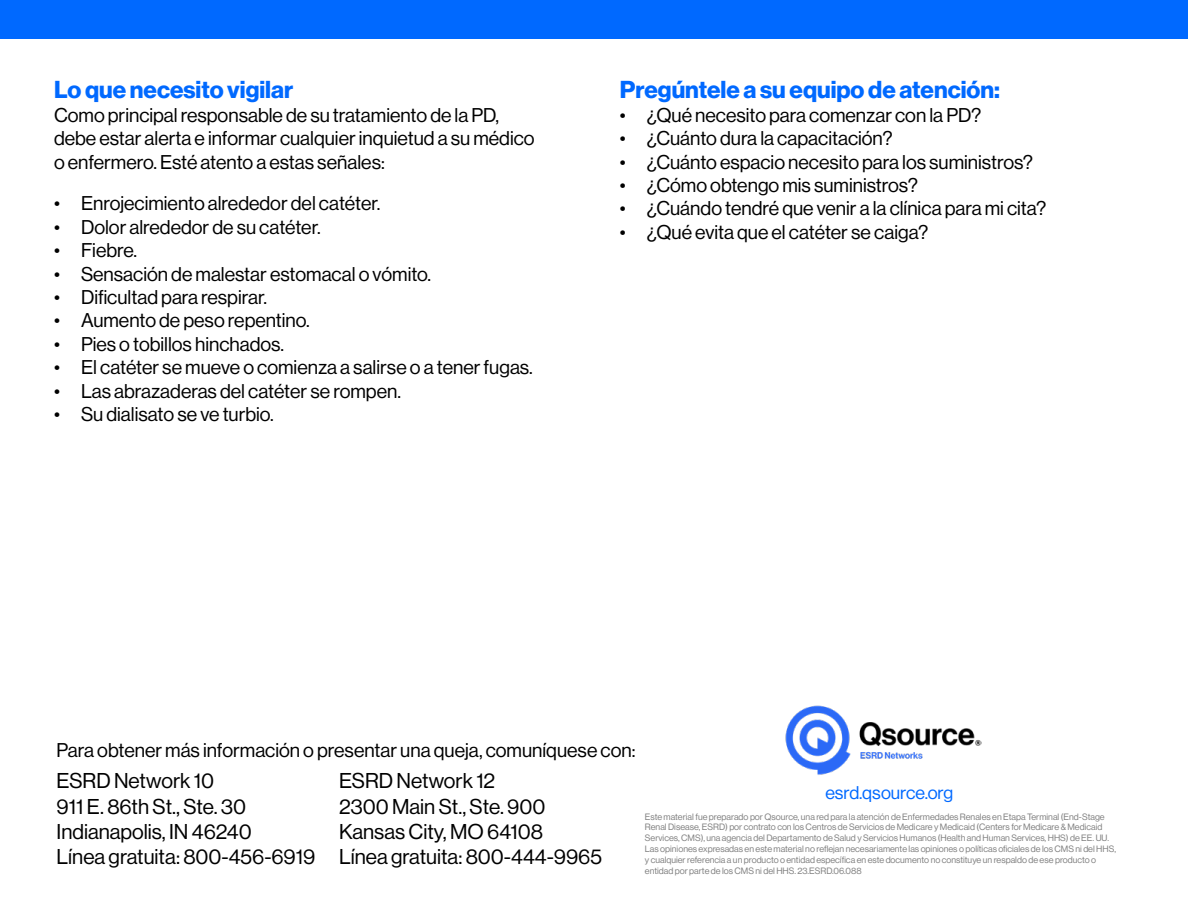
<style>
.page{position:relative;width:1188px;height:918px;background:#fff}
.page>*{position:absolute;margin:0;border:0;box-sizing:border-box;transform-origin:0 0}
.t1{font:700 24px "Neue Haas Display";color:#0069ff}
.t2{font:21px/25.2px "Neue Haas Display";color:#000}
.t3{font:19.5px/23.4px "Neue Haas Display";color:#000}
.t4{font:18px "Neue Haas Display";color:#0069ff}
.t5{font:9px/10.8px "Neue Haas Display";color:#7f7f7f}
</style>
<div class="page">
<div style="left:0;top:0;width:1188px;height:39px;background:#0069ff"></div>
<img style="left:785px;top:705px;width:196px;height:70px">
<p class="t1" style="left:54px;top:76px;width:241px">Lo que necesito vigilar</p>
<p class="t3" style="left:54px;top:103px;width:482px">Como principal responsable de su tratamiento de la PD, debe estar alerta e informar cualquier inquietud a su médico o enfermero. Esté atento a estas señales:</p>
<p class="t3" style="left:54px;top:192px;width:328px">• Enrojecimiento alrededor del catéter.</p>
<p class="t3" style="left:54px;top:215px;width:268px">• Dolor alrededor de su catéter.</p>
<p class="t3" style="left:54px;top:239px;width:85px">• Fiebre.</p>
<p class="t3" style="left:54px;top:262px;width:379px">• Sensación de malestar estomacal o vómito.</p>
<p class="t3" style="left:54px;top:286px;width:215px">• Dificultad para respirar.</p>
<p class="t3" style="left:54px;top:309px;width:257px">• Aumento de peso repentino.</p>
<p class="t3" style="left:54px;top:332px;width:232px">• Pies o tobillos hinchados.</p>
<p class="t3" style="left:54px;top:356px;width:480px">• El catéter se mueve o comienza a salirse o a tener fugas.</p>
<p class="t3" style="left:54px;top:379px;width:348px">• Las abrazaderas del catéter se rompen.</p>
<p class="t3" style="left:54px;top:403px;width:221px">• Su dialisato se ve turbio.</p>
<p class="t1" style="left:620px;top:76px;width:381px">Pregúntele a su equipo de atención:</p>
<p class="t3" style="left:620px;top:103px;width:363px">• ¿Qué necesito para comenzar con la PD?</p>
<p class="t3" style="left:620px;top:127px;width:274px">• ¿Cuánto dura la capacitación?</p>
<p class="t3" style="left:620px;top:150px;width:415px">• ¿Cuánto espacio necesito para los suministros?</p>
<p class="t3" style="left:620px;top:174px;width:299px">• ¿Cómo obtengo mis suministros?</p>
<p class="t3" style="left:620px;top:197px;width:428px">• ¿Cuándo tendré que venir a la clínica para mi cita?</p>
<p class="t3" style="left:620px;top:220px;width:310px">• ¿Qué evita que el catéter se caiga?</p>
<p class="t3" style="left:57px;top:738px;width:580px">Para obtener más información o presentar una queja, comuníquese con:</p>
<p class="t2" style="left:57px;top:769px;width:260px">ESRD Network 10<br>911 E. 86th St., Ste. 30<br>Indianapolis, IN 46240<br>Línea gratuita: 800-456-6919</p>
<p class="t2" style="left:339px;top:769px;width:264px">ESRD Network 12<br>2300 Main St., Ste. 900<br>Kansas City, MO 64108<br>Línea gratuita: 800-444-9965</p>
<p class="t4" style="left:825px;top:783px;width:129px">esrd.qsource.org</p>
<p class="t5" style="left:645px;top:811px;width:473px">Este material fue preparado por Qsource, una red para la atención de Enfermedades Renales en Etapa Terminal (End-Stage Renal Disease, ESRD) por contrato con los Centros de Servicios de Medicare y Medicaid (Centers for Medicare &amp; Medicaid Services, CMS), una agencia del Departamento de Salud y Servicios Humanos (Health and Human Services, HHS) de EE. UU.<br>Las opiniones expresadas en este material no reflejan necesariamente las opiniones o políticas oficiales de los CMS ni del HHS, y cualquier referencia a un producto o entidad específica en este documento no constituye un respaldo de ese producto o entidad por parte de los CMS ni del HHS. 23.ESRD.06.088</p>
</div>
